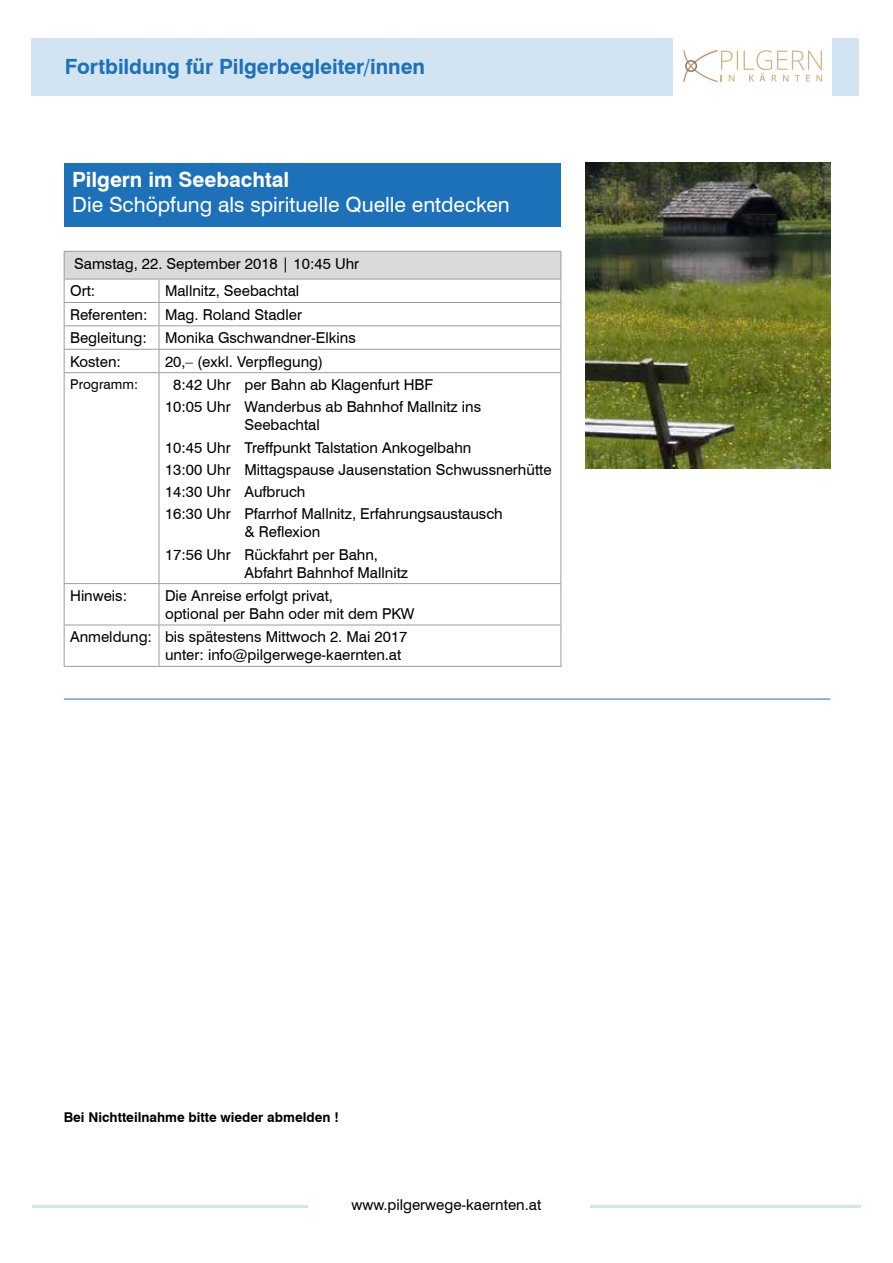
<style>
.page{position:relative;width:893px;height:1263px;background:#fff}
.page>*{position:absolute;margin:0;border:0;box-sizing:border-box;transform-origin:0 0}
.t1{font:21px "Swiss 721 BT";color:#fff}
.t2{font:700 21px "Swiss 721 BT";letter-spacing:-.005em;color:#1d71b8}
.t3{font:700 21px "Swiss 721 BT";color:#fff}
.t4{font:15px/22.2px "Swiss 721 BT";color:#000}
.t5{font:700 13.5px "Swiss 721 BT";color:#000}
.t6{font:13.5px "Swiss 721 BT";color:#000}
</style>
<div class="page">
<div style="left:32px;top:38px;width:827px;height:58px;background:#d2e3f1"></div>
<img style="left:585px;top:163px;width:246px;height:305px">
<div style="left:64px;top:163px;width:496px;height:64px;background:#1d71b8"></div>
<div style="left:64px;top:251px;width:497px;height:28px;background:#dadada"></div>
<hr style="left:64px;top:251px;width:95px;height:1px;background:#9d9d9c">
<hr style="left:159px;top:251px;width:402px;height:1px;background:#9d9d9c">
<hr style="left:64px;top:279px;width:95px;height:1px;background:#9d9d9c">
<hr style="left:159px;top:279px;width:402px;height:1px;background:#9d9d9c">
<hr style="left:64px;top:302px;width:95px;height:1px;background:#9d9d9c">
<hr style="left:159px;top:302px;width:402px;height:1px;background:#9d9d9c">
<hr style="left:64px;top:325px;width:95px;height:1px;background:#9d9d9c">
<hr style="left:159px;top:325px;width:402px;height:1px;background:#9d9d9c">
<hr style="left:64px;top:349px;width:95px;height:1px;background:#9d9d9c">
<svg style="left:64px;top:252px;width:1px;height:120px"></svg>
<hr style="left:159px;top:349px;width:402px;height:1px;background:#9d9d9c">
<svg style="left:159px;top:279px;width:1px;height:93px"></svg>
<svg style="left:561px;top:252px;width:1px;height:120px"></svg>
<hr style="left:64px;top:372px;width:95px;height:1px;background:#9d9d9c">
<hr style="left:64px;top:373px;width:1px;height:210px;background:#9d9d9c">
<hr style="left:159px;top:372px;width:402px;height:1px;background:#9d9d9c">
<hr style="left:159px;top:373px;width:1px;height:210px;background:#9d9d9c">
<hr style="left:561px;top:373px;width:1px;height:210px;background:#9d9d9c">
<hr style="left:64px;top:583px;width:95px;height:1px;background:#9d9d9c">
<hr style="left:64px;top:584px;width:1px;height:41px;background:#9d9d9c">
<hr style="left:159px;top:583px;width:402px;height:1px;background:#9d9d9c">
<hr style="left:159px;top:584px;width:1px;height:41px;background:#9d9d9c">
<hr style="left:561px;top:584px;width:1px;height:41px;background:#9d9d9c">
<hr style="left:64px;top:625px;width:95px;height:1px;background:#9d9d9c">
<hr style="left:64px;top:625px;width:1px;height:41px;background:#9d9d9c">
<hr style="left:159px;top:625px;width:402px;height:1px;background:#9d9d9c">
<hr style="left:159px;top:625px;width:1px;height:41px;background:#9d9d9c">
<hr style="left:561px;top:625px;width:1px;height:41px;background:#9d9d9c">
<hr style="left:64px;top:666px;width:95px;height:1px;background:#9d9d9c">
<hr style="left:159px;top:666px;width:402px;height:1px;background:#9d9d9c">
<div style="left:673px;top:35px;width:159px;height:62px;background:#fff"></div>
<svg style="left:744px;top:50px;width:78px;height:32px"></svg>
<svg style="left:683px;top:50px;width:55px;height:32px"></svg>
<hr style="left:32px;top:1205px;width:275px;height:3px;background:#1d71b8">
<hr style="left:590px;top:1205px;width:270px;height:3px;background:#1d71b8">
<hr style="left:64px;top:699px;width:766px;height:1px;background:#1d71b8">
<h1 class="t2" style="left:65px;top:54px;width:362px">Fortbildung für Pilgerbegleiter/innen</h1>
<h1 class="t3" style="left:72px;top:167px;width:219px">Pilgern im Seebachtal</h1>
<h1 class="t1" style="left:72px;top:192px;width:439px">Die Schöpfung als spirituelle Quelle entdecken</h1>
<p class="t4" style="left:70px;top:249px;width:291px;line-height:27.8px">Samstag, 22. September 2018 | 10:45 Uhr<br>Ort:</p>
<p class="t4" style="left:70px;top:279px;width:287px;line-height:23.4px;text-indent:95px">Mallnitz, Seebachtal<br>Referenten: Mag. Roland Stadler<br>Begleitung: Monika Gschwandner-Elkins<br>Kosten:</p>
<p class="t4" style="left:165px;top:350px;width:160px">20,– (exkl. Verpflegung)</p>
<p class="t6" style="left:70px;top:376px;width:69px">Programm:</p>
<p class="t4" style="left:165px;top:373px;width:318px;text-indent:8px">8:42 Uhr per Bahn ab Klagenfurt HBF<br>10:05 Uhr Wanderbus ab Bahnhof Mallnitz ins</p>
<p class="t4" style="left:165px;top:414px;width:388px;text-indent:80px">Seebachtal<br>10:45 Uhr Treffpunkt Talstation Ankogelbahn<br>13:00 Uhr Mittagspause Jausenstation Schwussnerhütte 14:30 Uhr Aufbruch<br>16:30 Uhr Pfarrhof Mallnitz, Erfahrungsaustausch</p>
<p class="t4" style="left:165px;top:521px;width:215px;text-indent:80px">&amp; Reflexion<br>17:56 Uhr Rückfahrt per Bahn,</p>
<p class="t4" style="left:245px;top:561px;width:165px">Abfahrt Bahnhof Mallnitz</p>
<p class="t4" style="left:70px;top:584px;width:59px">Hinweis:</p>
<p class="t4" style="left:165px;top:586px;width:251px;line-height:18px">Die Anreise erfolgt privat,<br>optional per Bahn oder mit dem PKW</p>
<p class="t4" style="left:165px;top:628px;width:244px;line-height:18px;text-indent:-95px">Anmeldung: bis spätestens Mittwoch 2. Mai 2017 unter: info@pilgerwege-kaernten.at</p>
<p class="t5" style="left:64px;top:1109px;width:276px">Bei Nichtteilnahme bitte wieder abmelden !</p>
<p class="t4" style="left:352px;top:1193px;width:191px">www.pilgerwege-kaernten.at</p>
</div>
